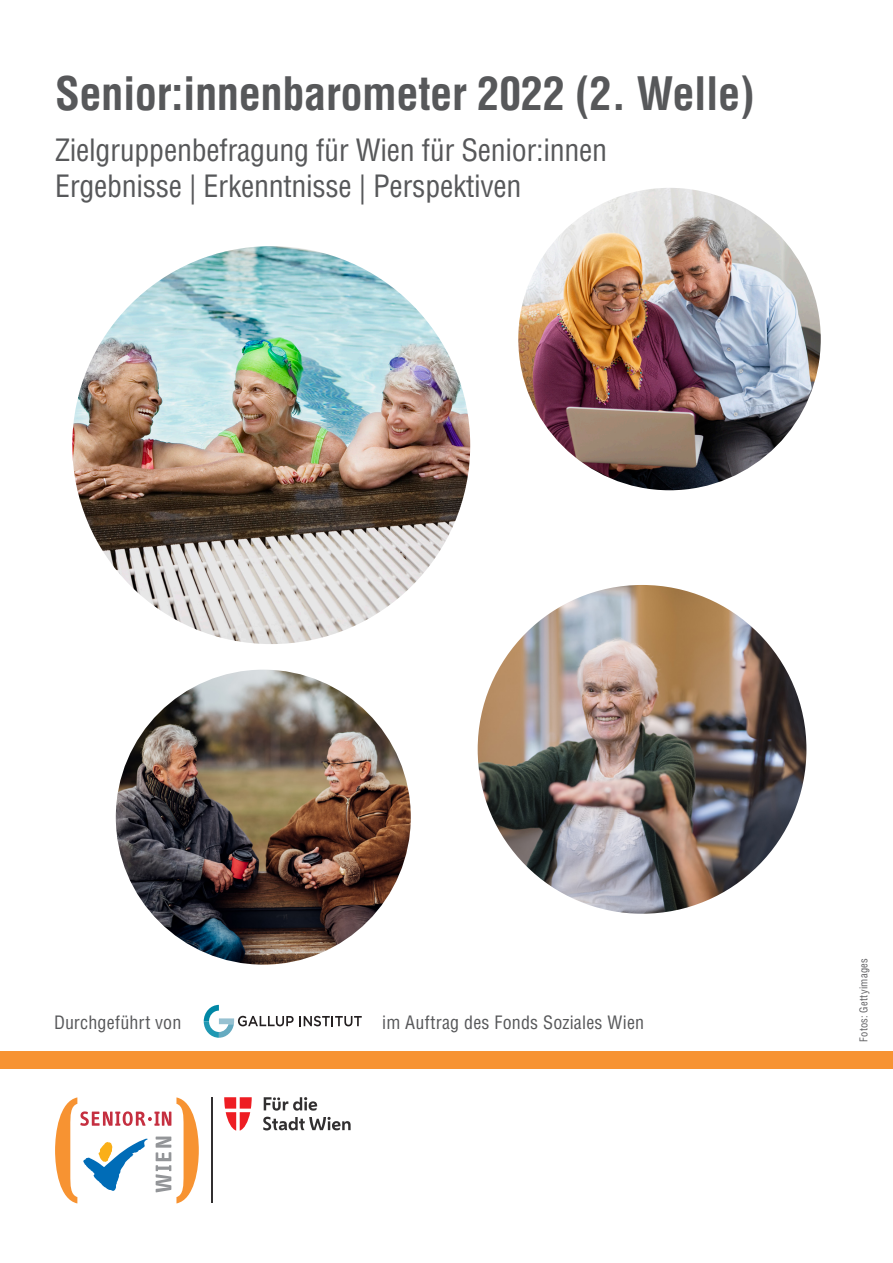
<style>
.page{position:relative;width:893px;height:1263px;background:#fff}
.page>*{position:absolute;margin:0;border:0;box-sizing:border-box;transform-origin:0 0}
.t1{font:700 condensed 45px "Helvetica LT Std";letter-spacing:-.01em;color:#57585a}
.t2{font:condensed 30px "Helvetica LT Std";letter-spacing:-.01em;color:#57585a}
.Headline{font:condensed 18px "Helvetica LT Std";letter-spacing:.01em;color:#57585a}
.Headline-2{font:condensed 10.5px "Helvetica LT Std";letter-spacing:.025em;color:#5f5f62}
</style>
<div class="page">
<div style="left:0;top:1051px;width:893px;height:17px;background:#f79332"></div>
<img style="left:72px;top:246px;width:398px;height:398px;border-radius:199px">
<img style="left:478px;top:585px;width:328px;height:329px;border-radius:164px">
<img style="left:116px;top:670px;width:295px;height:295px;border-radius:147px">
<img style="left:518px;top:188px;width:303px;height:302px;border-radius:151px">
<svg style="left:204px;top:1005px;width:158px;height:33px"></svg>
<hr style="left:211px;top:1097px;width:1px;height:106px;background:#312f30">
<svg style="left:224px;top:1097px;width:28px;height:33px"></svg>
<svg style="left:264px;top:1097px;width:53px;height:13px"></svg>
<svg style="left:263px;top:1117px;width:88px;height:13px"></svg>
<svg style="left:55px;top:1097px;width:144px;height:106px"></svg>
<p class="t1" style="left:55px;top:65px;width:701px">Senior:innenbarometer 2022 (2. Welle)</p>
<p class="t2" style="left:55px;top:131px;width:554px">Zielgruppenbefragung für Wien für Senior:innen</p>
<p class="t2" style="left:55px;top:167px;width:468px">Ergebnisse | Erkenntnisse | Perspektiven</p>
<p class="Headline" style="left:54px;top:1011px;width:129px">Durchgeführt von</p>
<p class="Headline" style="left:382px;top:1011px;width:263px">im Auftrag des Fonds Soziales Wien</p>
<p class="Headline-2" style="left:857px;top:1042px;width:85px;rotate:-90deg">Fotos: Gettyimages</p>
</div>
